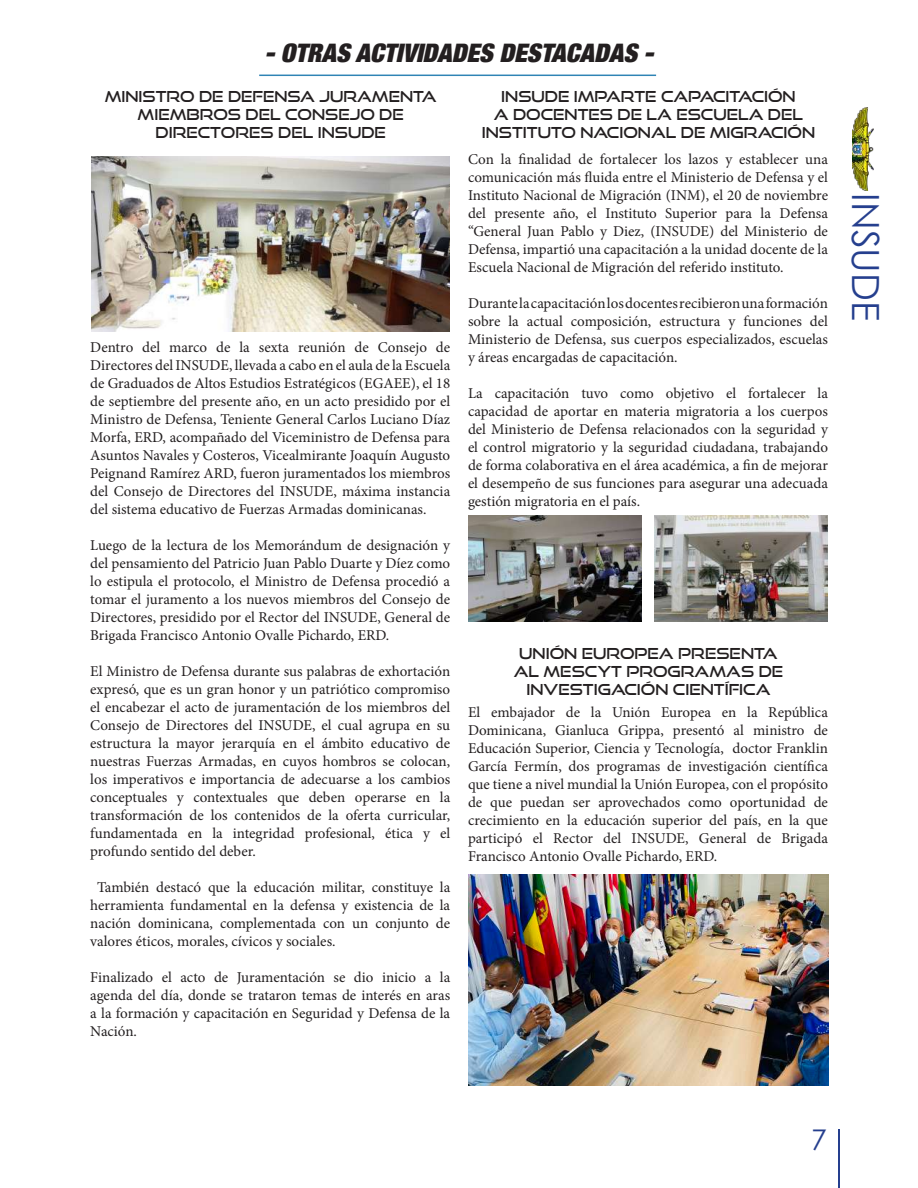
<style>
.page{position:relative;width:918px;height:1188px;background:#fff}
.page>*{position:absolute;margin:0;border:0;box-sizing:border-box;transform-origin:0 0}
.t1{font:37.5px "Century Gothic";color:#253f8e}
.t2{font:28.5px "Century Gothic";color:#253f8e}
.t3{font:italic 900 condensed 25.5px "Helvetica Neue LT Com";color:#231f20}
.t4{font:15px/18px "Minion Pro";color:#231f20;text-align:justify}
.t5{font:15px/18px "Good Times Rg";color:#231f20;text-align:center}
</style>
<div class="page">
<img style="left:91px;top:156px;width:359px;height:176px">
<img style="left:468px;top:875px;width:360px;height:211px">
<hr style="left:259px;top:75px;width:397px;height:1px;background:#2f84b5">
<hr style="left:839px;top:1129px;width:1px;height:58px;background:#253f8e">
<img style="left:468px;top:516px;width:174px;height:105px">
<img style="left:654px;top:516px;width:174px;height:105px">
<img style="left:852px;top:108px;width:22px;height:83px">
<h3 class="t3" style="left:265px;top:36px;width:390px">- OTRAS ACTIVIDADES DESTACADAS -</h3>
<p class="t5" style="left:105px;top:87px;width:334px">MINISTRO DE DEFENSA JURAMENTA<br>MIEMBROS DEL CONSEJO DE<br>DIRECTORES DEL INSUDE</p>
<p class="t5" style="left:482px;top:87px;width:335px">INSUDE IMPARTE CAPACITACIÓN<br>A DOCENTES DE LA ESCUELA DEL<br>INSTITUTO NACIONAL DE MIGRACIÓN</p>
<p class="t4" style="left:90px;top:338px;width:362px">Dentro del marco de la sexta reunión de Consejo de Directores del INSUDE, llevada a cabo en el aula de la Escuela de Graduados de Altos Estudios Estratégicos (EGAEE), el 18 de septiembre del presente año, en un acto presidido por el Ministro de Defensa, Teniente General Carlos Luciano Díaz Morfa, ERD, acompañado del Viceministro de Defensa para Asuntos Navales y Costeros, Vicealmirante Joaquín Augusto Peignand Ramírez ARD, fueron juramentados los miembros del Consejo de Directores del INSUDE, máxima instancia del sistema educativo de Fuerzas Armadas dominicanas.</p>
<p class="t4" style="left:90px;top:536px;width:362px">Luego de la lectura de los Memorándum de designación y del pensamiento del Patricio Juan Pablo Duarte y Díez como lo estipula el protocolo, el Ministro de Defensa procedió a tomar el juramento a los nuevos miembros del Consejo de Directores, presidido por el Rector del INSUDE, General de Brigada Francisco Antonio Ovalle Pichardo, ERD.</p>
<p class="t4" style="left:90px;top:662px;width:362px">El Ministro de Defensa durante sus palabras de exhortación expresó, que es un gran honor y un patriótico compromiso el encabezar el acto de juramentación de los miembros del Consejo de Directores del INSUDE, el cual agrupa en su estructura la mayor jerarquía en el ámbito educativo de nuestras Fuerzas Armadas, en cuyos hombros se colocan, los imperativos e importancia de adecuarse a los cambios conceptuales y contextuales que deben operarse en la transformación de los contenidos de la oferta curricular, fundamentada en la integridad profesional, ética y el profundo sentido del deber.</p>
<p class="t4" style="left:90px;top:878px;width:361px;text-indent:7px">También destacó que la educación militar, constituye la herramienta fundamental en la defensa y existencia de la nación dominicana, complementada con un conjunto de valores éticos, morales, cívicos y sociales.</p>
<p class="t4" style="left:90px;top:968px;width:361px">Finalizado el acto de Juramentación se dio inicio a la agenda del día, donde se trataron temas de interés en aras a la formación y capacitación en Seguridad y Defensa de la Nación.</p>
<p class="t4" style="left:468px;top:151px;width:362px">Con la finalidad de fortalecer los lazos y establecer una comunicación más fluida entre el Ministerio de Defensa y el Instituto Nacional de Migración (INM), el 20 de noviembre del presente año, el Instituto Superior para la Defensa “General Juan Pablo y Diez, (INSUDE) del Ministerio de Defensa, impartió una capacitación a la unidad docente de la Escuela Nacional de Migración del referido instituto.</p>
<p class="t4" style="left:468px;top:295px;width:362px">Durante la capacitación los docentes recibieron una formación sobre la actual composición, estructura y funciones del Ministerio de Defensa, sus cuerpos especializados, escuelas y áreas encargadas de capacitación.</p>
<p class="t4" style="left:468px;top:385px;width:362px">La capacitación tuvo como objetivo el fortalecer la capacidad de aportar en materia migratoria a los cuerpos del Ministerio de Defensa relacionados con la seguridad y el control migratorio y la seguridad ciudadana, trabajando de forma colaborativa en el área académica, a fin de mejorar el desempeño de sus funciones para asegurar una adecuada gestión migratoria en el país.</p>
<p class="t5" style="left:514px;top:644px;width:271px">UNIÓN EUROPEA PRESENTA<br>AL MESCYT PROGRAMAS DE<br>INVESTIGACIÓN CIENTÍFICA</p>
<p class="t4" style="left:468px;top:703px;width:362px">El embajador de la Unión Europea en la República Dominicana, Gianluca Grippa, presentó al ministro de Educación Superior, Ciencia y Tecnología, doctor Franklin García Fermín, dos programas de investigación científica que tiene a nivel mundial la Unión Europea, con el propósito de que puedan ser aprovechados como oportunidad de crecimiento en la educación superior del país, en la que participó el Rector del INSUDE, General de Brigada Francisco Antonio Ovalle Pichardo, ERD.</p>
<h1 class="t1" style="left:892px;top:193px;width:129px;rotate:90deg">INSUDE</h1>
<h2 class="t2" style="left:811px;top:1120px;width:17px">7</h2>
</div>
